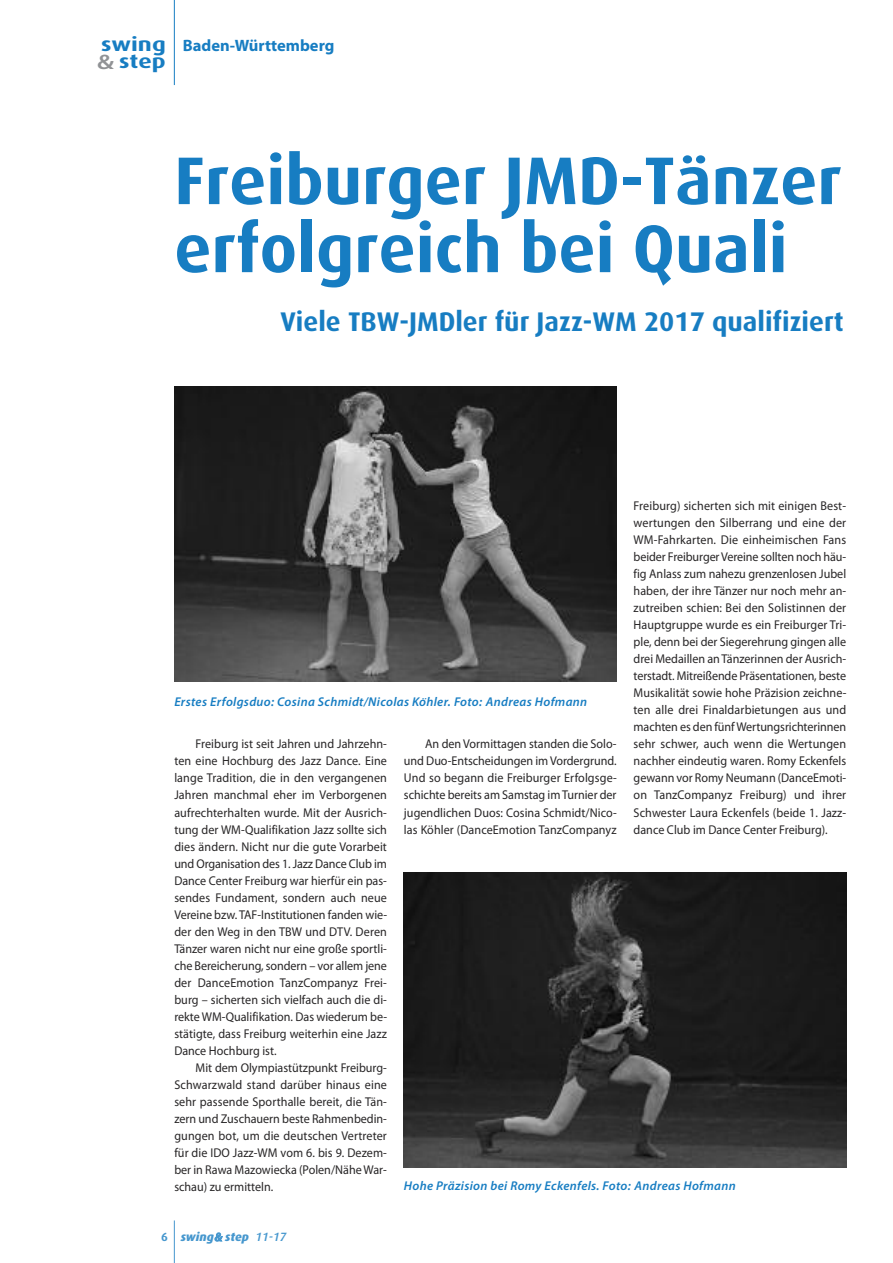
<style>
.page{position:relative;width:893px;height:1263px;background:#fff}
.page>*{position:absolute;margin:0;border:0;box-sizing:border-box;transform-origin:0 0}
.t1{font:700 67.5px/68.1px "Dax";color:#177dc2}
.t2{font:700 27px "Dax";color:#177dc2}
.t3{font:700 19.5px/16.5px "Dax";color:#177dc2;scale:1.25 1}
.t4{font:700 16.5px "Myriad Pro";color:#177dc2}
.t5{font:12.75px/17px "Myriad Pro";color:#272526;text-align:justify;scale:.95 1}
.t6{font:italic 600 12.75px "Myriad Pro";letter-spacing:.025em;color:#177dc2}
.t7{font:italic 800 12px "Dax";color:#4697ce}
.s1{font-family:"Myriad Pro";font-weight:600;font-size:21px;color:#909295}
.s2{font-family:"Ping Fang SC";font-weight:500}
.s3{font-weight:700;font-style:normal}
.s4{font-family:"Myriad Pro";font-weight:600}
.s5{font-weight:500}
</style>
<div class="page">
<hr style="left:174px;top:1220px;width:1px;height:43px;background:#4697ce">
<hr style="left:174px;top:0;width:1px;height:85px;background:#177dc2">
<img style="left:174px;top:387px;width:443px;height:295px">
<img style="left:404px;top:872px;width:442px;height:295px">
<h3 class="t3" style="left:97px;top:36px;width:57px">swing <span class="s1">&amp;</span> step</h3>
<p class="t4" style="left:183px;top:39px;width:153px">Baden-Württemberg</p>
<h1 class="t1" style="left:174px;top:147px;width:669px">Freiburger JMD-Tänzer erfolgreich bei Quali</h1>
<h2 class="t2" style="left:281px;top:306px;width:564px">Viele TBW-JMDler für Jazz-WM 2017 qualifiziert</h2>
<p class="t5" style="left:634px;top:499px;width:226px">Freiburg) sicherten sich mit einigen Best&shy;wertungen den Silberrang und eine der WM-Fahrkarten. Die einheimischen Fans beider FreiburgerVereine sollten noch häu&shy;fig Anlass zum nahezu grenzenlosen Jubel haben, der ihre Tänzer nur noch mehr an&shy;zutreiben schien: Bei den Solistinnen der Hauptgruppe wurde es ein Freiburger Tri&shy;ple, denn bei der Siegerehrung gingen alle drei Medaillen an Tänzerinnen der Ausrich&shy;terstadt. Mitreißende Präsentationen, beste Musikalität sowie hohe Präzision zeichne&shy;ten alle drei Finaldarbietungen aus und machten es den fünfWertungsrichterinnen sehr schwer, auch wenn die Wertungen nachher eindeutig waren. Romy Eckenfels gewann vor Romy Neumann (DanceEmoti&shy;on TanzCompanyz Freiburg) und ihrer Schwester Laura Eckenfels (beide 1. Jazz&shy;dance Club im Dance Center Freiburg).</p>
<p class="t6" style="left:174px;top:697px;width:414px">Erstes Erfolgsduo: Cosina Schmidt/Nicolas Ko<span class="s2">̈</span>hler. Foto: Andreas Hofmann</p>
<p class="t5" style="left:174px;top:737px;width:226px;text-indent:21px">Freiburg ist seit Jahren und Jahrzehn&shy;ten eine Hochburg des Jazz Dance. Eine lange Tradition, die in den vergangenen Jahren manchmal eher im Verborgenen aufrechterhalten wurde. Mit der Ausrich&shy;tung der WM-Qualifikation Jazz sollte sich dies ändern. Nicht nur die gute Vorarbeit und Organisation des 1. Jazz Dance Club im Dance Center Freiburg war hierfür ein pas&shy;sendes Fundament, sondern auch neue Vereine bzw. TAF-Institutionen fanden wie&shy;der den Weg in den TBW und DTV. Deren Tänzer waren nicht nur eine große sportli&shy;che Bereicherung, sondern – vor allem jene der DanceEmotion TanzCompanyz Frei&shy;burg – sicherten sich vielfach auch die di&shy;rekte WM-Qualifikation. Das wiederum be&shy;stätigte, dass Freiburg weiterhin eine Jazz Dance Hochburg ist.</p>
<p class="t5" style="left:174px;top:1060px;width:225px;text-indent:21px">Mit dem Olympiastützpunkt Freiburg-Schwarzwald stand darüber hinaus eine sehr passende Sporthalle bereit, die Tän&shy;zern und Zuschauern beste Rahmenbedin&shy;gungen bot, um die deutschen Vertreter für die IDO Jazz-WM vom 6. bis 9. Dezem&shy;ber in Rawa Mazowiecka (Polen/Nähe War&shy;schau) zu ermitteln.</p>
<p class="t5" style="left:404px;top:737px;width:226px;text-indent:21px">An den Vormittagen standen die Solo&shy;und Duo-Entscheidungen im Vordergrund.<br>Und so begann die Freiburger Erfolgsge&shy;schichte bereits am Samstag imTurnier der jugendlichen Duos: Cosina Schmidt/Nico&shy;las Köhler (DanceEmotion TanzCompanyz</p>
<p class="t6" style="left:404px;top:1181px;width:333px">Hohe Präzision bei Romy Eckenfels. Foto: Andreas Hofmann</p>
<p class="t7" style="left:161px;top:1230px;width:127px"><span class="s3">6</span> swing<span class="s4">&amp;</span> step <span class="s5">11-17</span></p>
</div>
